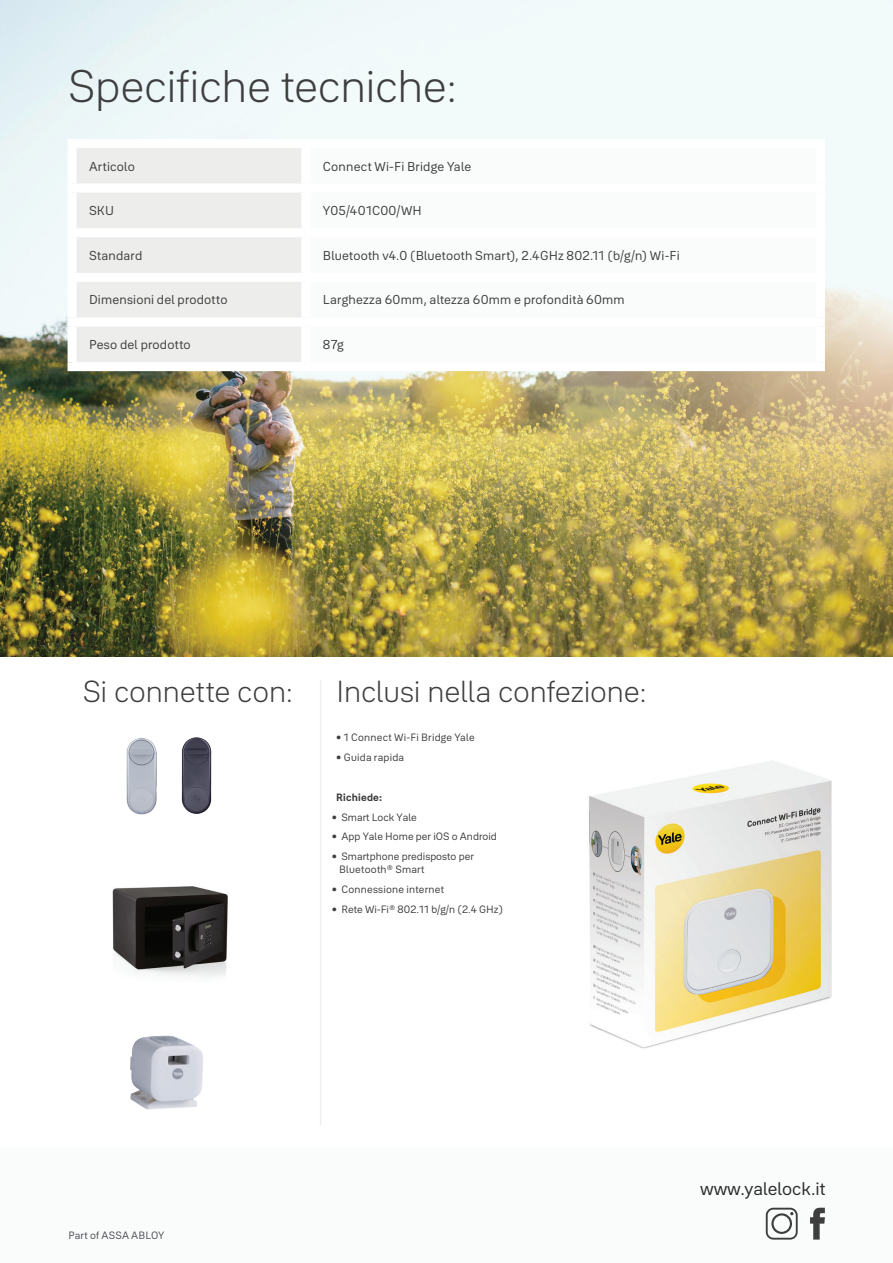
<style>
.page{position:relative;width:893px;height:1263px;background:#fff}
.page>*{position:absolute;margin:0;border:0;box-sizing:border-box;transform-origin:0 0}
.t1{font:300 45px "Yale Solis";letter-spacing:-.01em;color:#3e3e3f}
.t2{font:300 30px "Yale Solis";letter-spacing:-.005em;color:#3e3e3f}
.t3{font:18px "Yale Solis";color:#2c2b2d}
.t4{font:12.75px "Yale Solis";letter-spacing:.015em;color:#3e3e3f}
.t5{font:10.5px/12.6px "Yale Solis";color:#3e3e3f}
.t6{font:10.5px "Yale Solis";letter-spacing:.02em;color:#3e3e3f}
.t7{font:10.5px "Yale Solis";letter-spacing:.015em;color:#4e4e51}
.t8{font:700 10.5px "Yale Solis";letter-spacing:.015em;color:#3e3e3f}
</style>
<div class="page">
<img style="left:0;top:0;width:893px;height:656px">
<hr style="left:320px;top:680px;width:1px;height:445px;background:#edeeec">
<div style="left:77px;top:148px;width:224px;height:214px;background:#edeeec"></div>
<svg style="left:310px;top:148px;width:506px;height:214px"></svg>
<div style="left:301px;top:148px;width:9px;height:36px;background:#fff"></div>
<div style="left:301px;top:193px;width:9px;height:35px;background:#fff"></div>
<div style="left:301px;top:237px;width:9px;height:36px;background:#fff"></div>
<div style="left:301px;top:282px;width:9px;height:35px;background:#fff"></div>
<div style="left:301px;top:326px;width:9px;height:36px;background:#fff"></div>
<div style="left:68px;top:139px;width:238px;height:9px;background:#fff"></div>
<div style="left:68px;top:148px;width:9px;height:36px;background:#fff"></div>
<div style="left:306px;top:139px;width:519px;height:9px;background:#fff"></div>
<div style="left:816px;top:148px;width:9px;height:36px;background:#fff"></div>
<div style="left:68px;top:184px;width:238px;height:9px;background:#fff"></div>
<div style="left:68px;top:193px;width:9px;height:35px;background:#fff"></div>
<div style="left:306px;top:184px;width:519px;height:9px;background:#fff"></div>
<div style="left:816px;top:193px;width:9px;height:35px;background:#fff"></div>
<div style="left:68px;top:228px;width:238px;height:9px;background:#fff"></div>
<div style="left:68px;top:237px;width:9px;height:36px;background:#fff"></div>
<div style="left:306px;top:228px;width:519px;height:9px;background:#fff"></div>
<div style="left:816px;top:237px;width:9px;height:36px;background:#fff"></div>
<div style="left:68px;top:273px;width:238px;height:9px;background:#fff"></div>
<div style="left:68px;top:282px;width:9px;height:35px;background:#fff"></div>
<div style="left:306px;top:273px;width:519px;height:9px;background:#fff"></div>
<div style="left:816px;top:282px;width:9px;height:35px;background:#fff"></div>
<div style="left:68px;top:317px;width:238px;height:9px;background:#fff"></div>
<div style="left:68px;top:326px;width:9px;height:36px;background:#fff"></div>
<div style="left:306px;top:317px;width:519px;height:9px;background:#fff"></div>
<div style="left:816px;top:326px;width:9px;height:36px;background:#fff"></div>
<div style="left:68px;top:362px;width:238px;height:9px;background:#fff"></div>
<div style="left:306px;top:362px;width:519px;height:9px;background:#fff"></div>
<img style="left:112px;top:886px;width:116px;height:91px">
<div style="left:0;top:1148px;width:893px;height:115px;background:#fafbfb"></div>
<svg style="left:766px;top:1208px;width:32px;height:31px"></svg>
<svg style="left:810px;top:1208px;width:15px;height:31px"></svg>
<img style="left:589px;top:760px;width:243px;height:289px">
<img style="left:126px;top:737px;width:86px;height:78px">
<img style="left:130px;top:1035px;width:73px;height:75px">
<h1 class="t1" style="left:68px;top:60px;width:391px">Specifiche tecniche:</h1>
<p class="t4" style="left:89px;top:159px;width:47px">Articolo</p>
<p class="t4" style="left:323px;top:159px;width:150px">Connect Wi-Fi Bridge Yale</p>
<p class="t4" style="left:89px;top:203px;width:26px">SKU</p>
<p class="t4" style="left:323px;top:203px;width:100px">Y05/401C00/WH</p>
<p class="t4" style="left:89px;top:248px;width:55px">Standard</p>
<p class="t4" style="left:323px;top:248px;width:358px">Bluetooth v4.0 (Bluetooth Smart ,) 2.4GHz 802.11 ( n/g/b ) Wi-Fi</p>
<p class="t4" style="left:89px;top:292px;width:140px">Dimensioni del prodotto</p>
<p class="t4" style="left:323px;top:292px;width:303px">Larghezza 60mm, altezza 60mm e profondità 60mm</p>
<p class="t4" style="left:89px;top:337px;width:103px">Peso del prodotto</p>
<p class="t4" style="left:323px;top:337px;width:22px">87g</p>
<h2 class="t2" style="left:83px;top:674px;width:212px">Si connette con:</h2>
<h2 class="t2" style="left:336px;top:674px;width:312px">Inclusi nella confezione:</h2>
<p class="t6" style="left:336px;top:731px;width:140px">• 1 Connect Wi-Fi Bridge Yale</p>
<p class="t6" style="left:336px;top:751px;width:69px">• Guida rapida</p>
<p class="t8" style="left:336px;top:791px;width:47px">Richiede:</p>
<p class="t5" style="left:332px;top:810px;width:86px">• Smart Lock Yale</p>
<p class="t5" style="left:332px;top:830px;width:167px">• App Yale Home per iOS o Android</p>
<p class="t5" style="left:339px;top:850px;width:136px;text-indent:-8px">• Smartphone predisposto per<br>Bluetooth® Smart</p>
<p class="t6" style="left:332px;top:883px;width:114px">• Connessione internet</p>
<p class="t5" style="left:332px;top:902px;width:173px">• Rete Wi-Fi® 802.11 n/g/b (2.4 GHz(</p>
<p class="t7" style="left:68px;top:1229px;width:98px">Part of ASSA ABLOY</p>
<h3 class="t3" style="left:700px;top:1178px;width:127px">www.yalelock i t.</h3>
</div>
